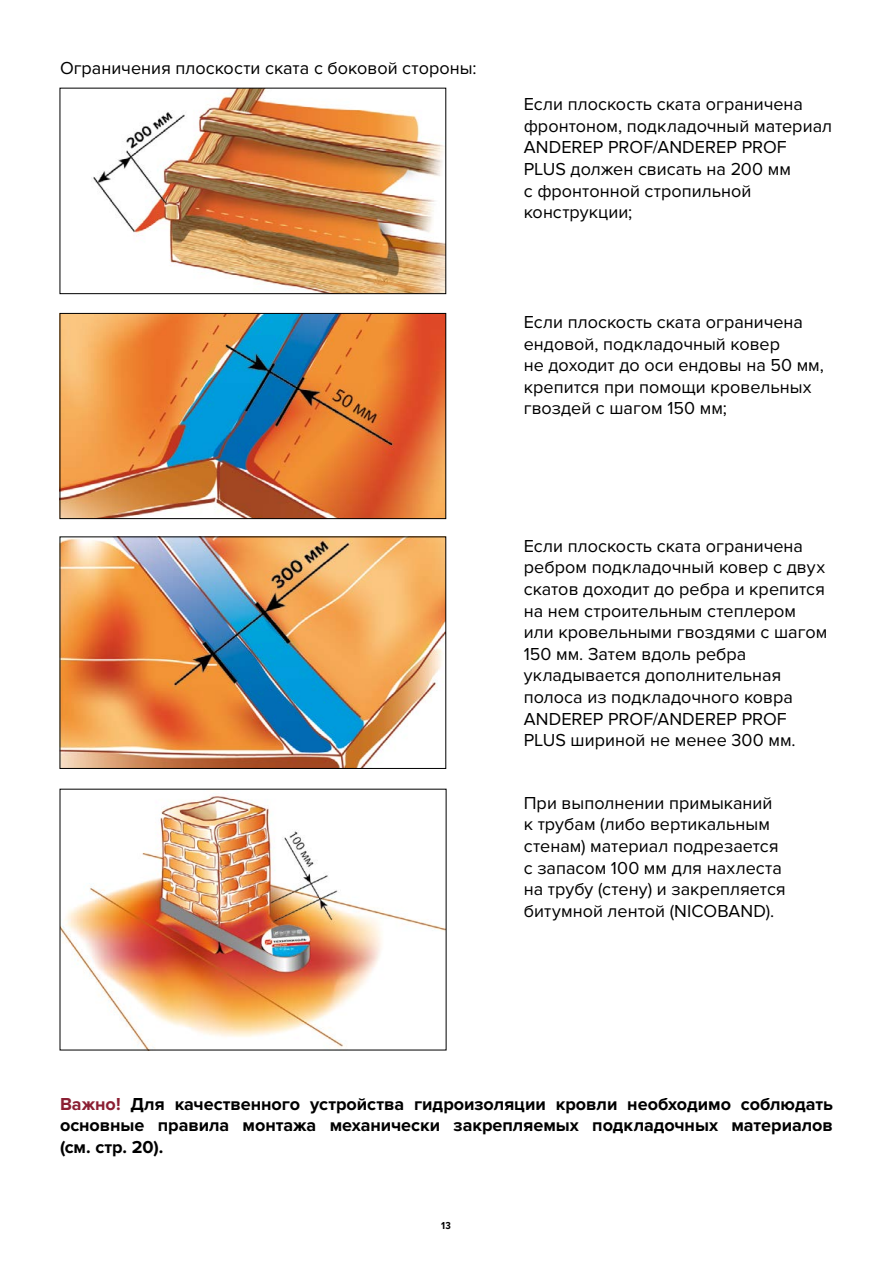
<style>
.page{position:relative;width:893px;height:1263px;background:#fff}
.page>*{position:absolute;margin:0;border:0;box-sizing:border-box;transform-origin:0 0}
.t1{font:18px/21.6px "Proxima Nova";color:#000}
.t2{font:700 18px/21.6px "Proxima Nova";color:#000;text-align:justify}
.t3{font:700 10.5px "Proxima Nova Cond";color:#000}
.s1{color:#8b1f33}
</style>
<div class="page">
<img style="left:91px;top:90px;width:353px;height:202px">
<div style="left:60px;top:88px;width:386px;height:206px;border:1px solid #000"></div>
<img style="left:62px;top:315px;width:382px;height:202px">
<div style="left:60px;top:313px;width:386px;height:206px;border:1px solid #000"></div>
<img style="left:62px;top:538px;width:382px;height:229px">
<div style="left:60px;top:536px;width:386px;height:233px;border:1px solid #000"></div>
<img style="left:62px;top:795px;width:382px;height:253px">
<p class="t1" style="left:60px;top:58px;width:418px">Ограничения плоскости ската с боковой стороны:</p>
<p class="t1" style="left:524px;top:94px;width:310px">Если плоскость ската ограничена фронтоном, подкладочный материал<br>ANDEREP PROF/ANDEREP PROF<br>PLUS должен свисать на 200 мм<br>с фронтонной стропильной конструкции;</p>
<p class="t1" style="left:524px;top:311px;width:302px">Если плоскость ската ограничена ендовой, подкладочный ковер<br>не доходит до оси ендовы на 50 мм, крепится при помощи кровельных гвоздей с шагом 150 мм;</p>
<p class="t1" style="left:524px;top:535px;width:305px">Если плоскость ската ограничена ребром подкладочный ковер с двух скатов доходит до ребра и крепится на нем строительным степлером или кровельными гвоздями с шагом<br>150 мм. Затем вдоль ребра укладывается дополнительная полоса из подкладочного ковра<br>ANDEREP PROF/ANDEREP PROF<br>PLUS шириной не менее 300 мм.</p>
<p class="t1" style="left:524px;top:792px;width:263px">При выполнении примыканий к трубам (либо вертикальным стенам) материал подрезается с запасом 100 мм для нахлеста на трубу (стену) и закрепляется битумной лентой (NICOBAND).</p>
<p class="t2" style="left:60px;top:1093px;width:774px"><span class="s1">Важно!</span> Для качественного устройства гидроизоляции кровли необходимо соблюдать основные правила монтажа механически закрепляемых подкладочных материалов (см. стр. 20).</p>
<p class="t3" style="left:441px;top:1219px;width:11px">13</p>
</div>
